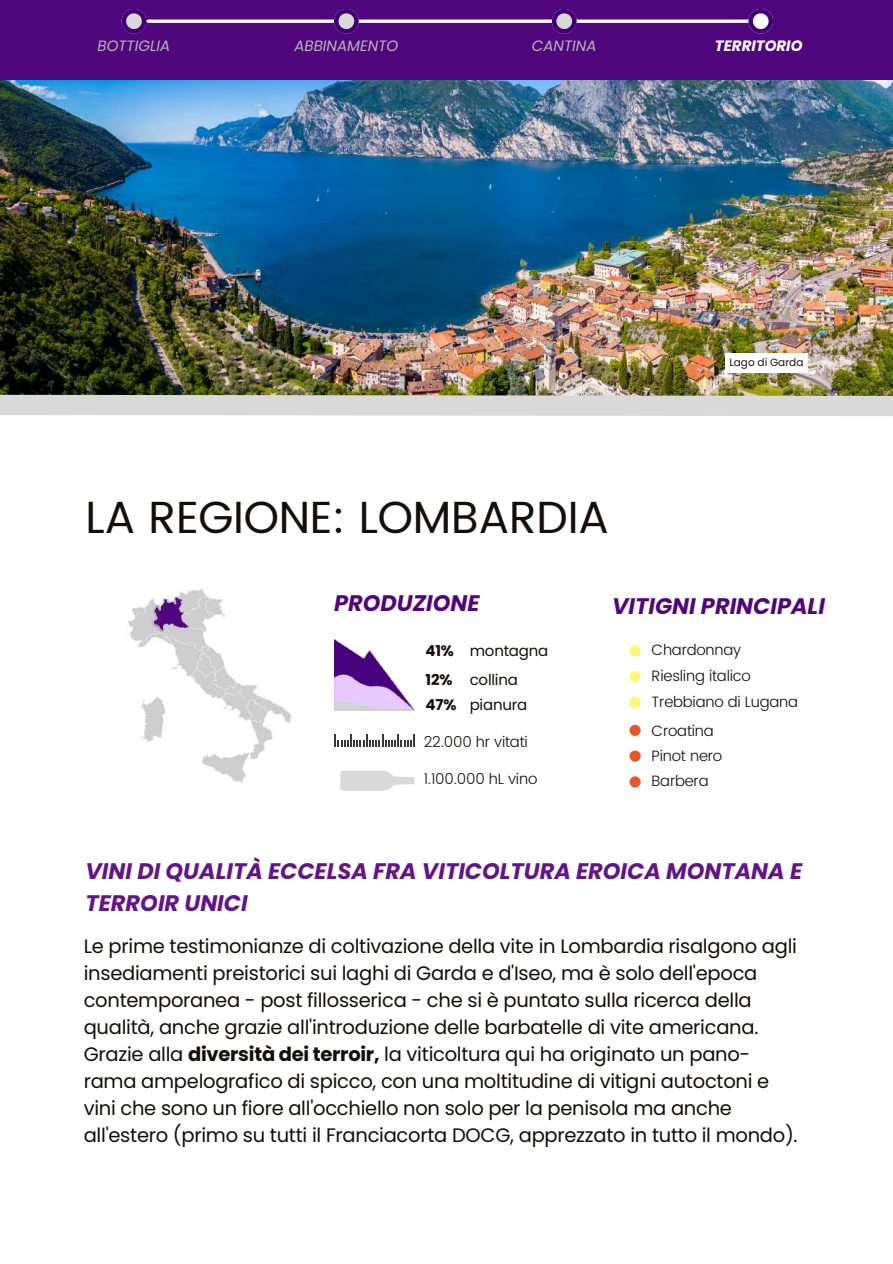
<style>
.page{position:relative;width:893px;height:1264px;background:#fff}
.page>*{position:absolute;margin:0;border:0;box-sizing:border-box;transform-origin:0 0}
.t1{font:45px "Poppins";letter-spacing:-.005em;color:#150e0d}
.t2{font:italic 700 22.5px/31.5px "Poppins";color:#62138d}
.t3{font:italic 700 22.5px "Poppins";color:#50077d}
.t4{font:19.5px/27px "Poppins";letter-spacing:-.015em;color:#150e0d}
.t5{font:300 15px/25.8px "Poppins";letter-spacing:-.015em;color:#150e0d}
.t6{font:15px/28.3px "Poppins";letter-spacing:-.015em;color:#150e0d}
.t7{font:italic 15px "Poppins";color:#b5b5b5}
.t8{font:italic 700 15px "Poppins";color:#fff}
.t9{font:10.5px "Poppins";color:#150e0d}
.s1{font-weight:700}
</style>
<div class="page">
<img style="left:334px;top:639px;width:80px;height:71px">
<svg style="left:334px;top:734px;width:80px;height:12px"></svg>
<svg style="left:340px;top:770px;width:74px;height:20px"></svg>
<img style="left:128px;top:589px;width:164px;height:194px">
<div style="left:629px;top:645px;width:11px;height:11px;background:#fff86e;border-radius:50%"></div>
<div style="left:629px;top:671px;width:11px;height:11px;background:#fff86e;border-radius:50%"></div>
<div style="left:629px;top:696px;width:11px;height:12px;background:#fff86e;border-radius:50%"></div>
<div style="left:629px;top:724px;width:11px;height:12px;background:#ec5528;border-radius:50%"></div>
<div style="left:629px;top:750px;width:11px;height:11px;background:#ec5528;border-radius:50%"></div>
<div style="left:629px;top:776px;width:11px;height:11px;background:#ec5528;border-radius:50%"></div>
<img style="left:0;top:80px;width:892px;height:304px">
<div style="left:0;top:0;width:892px;height:80px;background:#50077d"></div>
<svg style="left:122px;top:9px;width:24px;height:25px"></svg>
<hr style="left:148px;top:20px;width:610px;height:3px;background:#fff">
<svg style="left:334px;top:9px;width:25px;height:25px"></svg>
<svg style="left:552px;top:9px;width:24px;height:25px"></svg>
<svg style="left:748px;top:9px;width:25px;height:25px"></svg>
<img style="left:0;top:384px;width:892px;height:32px">
<div style="left:725px;top:353px;width:82px;height:19px;background:#fff"></div>
<p class="t7" style="left:97px;top:35px;width:74px">BOTTIGLIA</p>
<p class="t7" style="left:294px;top:35px;width:105px">ABBINAMENTO</p>
<p class="t7" style="left:532px;top:35px;width:66px">CANTINA</p>
<p class="t8" style="left:715px;top:35px;width:89px">TERRITORIO</p>
<h1 class="t1" style="left:85px;top:491px;width:525px">LA REGIONE: LOMBARDIA</h1>
<p class="t9" style="left:729px;top:355px;width:76px">Lago di Garda</p>
<p class="t3" style="left:334px;top:587px;width:147px">PRODUZIONE</p>
<p class="t6" style="left:425px;top:637px;width:124px"><span class="s1">41%</span> montagna<br><span class="s1">12%</span> collina</p>
<p class="t6" style="left:425px;top:690px;width:103px"><span class="s1">47%</span> pianura</p>
<p class="t5" style="left:424px;top:729px;width:106px">22.000 hr vitati</p>
<p class="t5" style="left:424px;top:765px;width:115px">1.100.000 hL vino</p>
<p class="t3" style="left:612px;top:590px;width:214px">VITIGNI PRINCIPALI</p>
<p class="t5" style="left:651px;top:637px;width:148px">Chardonnay<br>Riesling italico<br>Trebbiano di Lugana</p>
<p class="t5" style="left:651px;top:719px;width:72px;line-height:24.3px">Croatina<br>Pinot nero</p>
<p class="t5" style="left:651px;top:768px;width:59px">Barbera</p>
<p class="t2" style="left:85px;top:855px;width:718px">VINI DI QUALITÀ ECCELSA FRA VITICOLTURA EROICA MONTANA E<br>TERROIR UNICI</p>
<p class="t4" style="left:84px;top:932px;width:715px">Le prime testimonianze di coltivazione della vite in Lombardia risalgono agli insediamenti preistorici sui laghi di Garda e d'Iseo, ma è solo dell'epoca contemporanea - post fillosserica - che si è puntato sulla ricerca della qualità, anche grazie all'introduzione delle barbatelle di vite americana.<br>Grazie alla <span class="s1">diversità dei terroir,</span> la viticoltura qui ha originato un pano&shy;rama ampelografico di spicco, con una moltitudine di vitigni autoctoni e vini che sono un fiore all'occhiello non solo per la penisola ma anche all'estero (primo su tutti il Franciacorta DOCG, apprezzato in tutto il mondo).</p>
</div>
